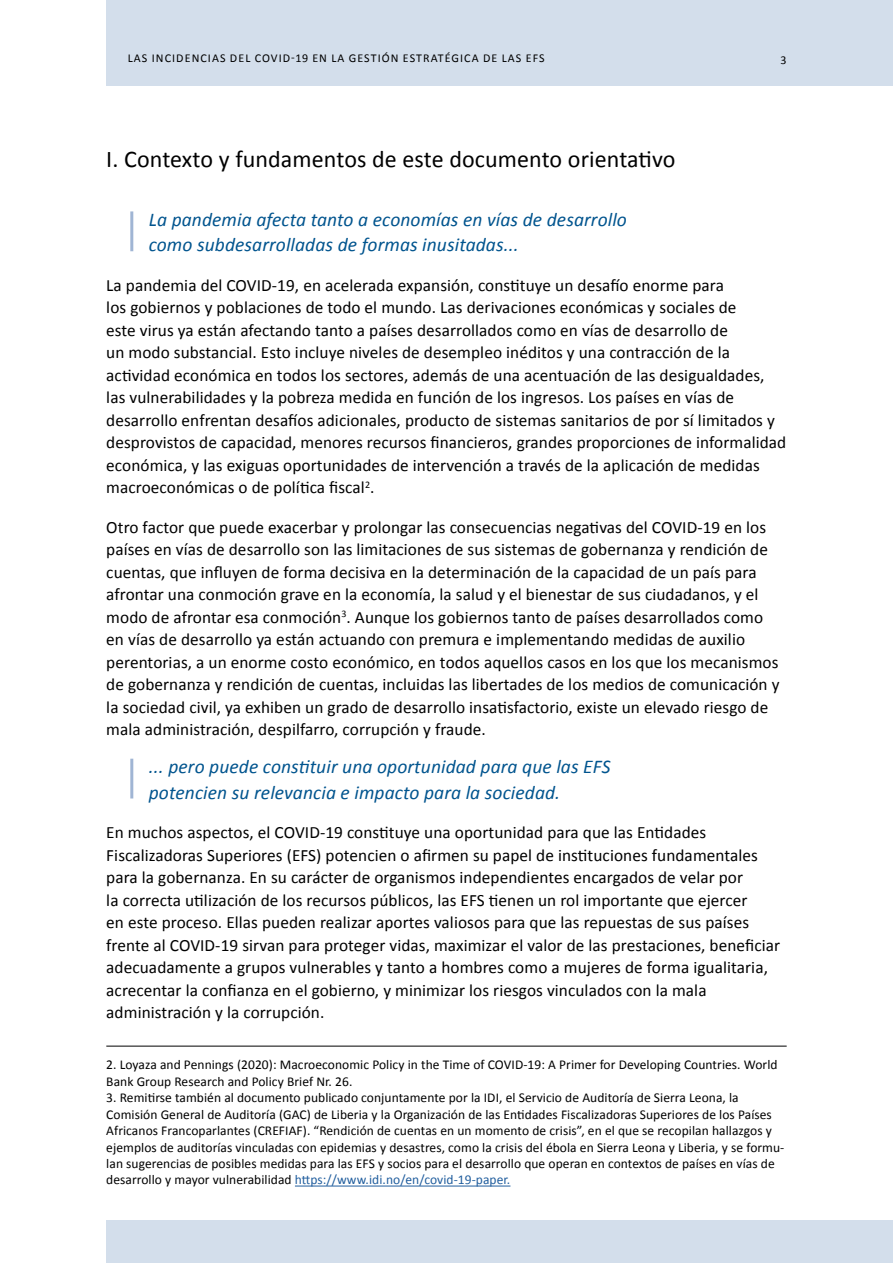
<style>
.page{position:relative;width:893px;height:1263px;background:#fff}
.page>*{position:absolute;margin:0;border:0;box-sizing:border-box;transform-origin:0 0}
.t1{font:24px "Calibri";letter-spacing:.005em;color:#000}
.t2{font:italic 19.5px/25.2px "Calibri";letter-spacing:.005em;color:#00548e}
.t3{font:17.25px/22.5px "Calibri";letter-spacing:.005em;color:#000}
.t4{font:13.5px/16.5px "Calibri";letter-spacing:.005em;color:#000}
.t5{font:12px "Calibri";letter-spacing:.09em;color:#000}
.s1{color:#215e9e}
</style>
<div class="page">
<div style="left:106px;top:0;width:787px;height:85px;background:#d3deeb"></div>
<div style="left:106px;top:1220px;width:787px;height:43px;background:#d3deeb"></div>
<hr style="left:130px;top:211px;width:3px;height:40px;background:#a0b5d4">
<hr style="left:130px;top:759px;width:3px;height:39px;background:#a0b5d4">
<hr style="left:106px;top:1046px;width:681px;height:1px;background:#000">
<hr style="left:295px;top:1185px;width:215px;height:1px;background:#215e9e">
<p class="t5" style="left:128px;top:51px;width:418px">LAS INCIDENCIAS DEL COVID-19 EN LA GESTIÓN ESTRATÉGICA DE LAS EFS</p>
<p class="t5" style="left:781px;top:52px;width:8px">3</p>
<h1 class="t1" style="left:106px;top:144px;width:571px">I. Contexto y fundamentos de este documento orientativo</h1>
<p class="t2" style="left:149px;top:206px;width:480px">La pandemia afecta tanto a economías en vías de desarrollo como subdesarrolladas de formas inusitadas...</p>
<p class="t3" style="left:106px;top:274px;width:681px">La pandemia del COVID-19, en acelerada expansión, constituye un desafío enorme para<br>los gobiernos y poblaciones de todo el mundo. Las derivaciones económicas y sociales de<br>este virus ya están afectando tanto a países desarrollados como en vías de desarrollo de<br>un modo substancial. Esto incluye niveles de desempleo inéditos y una contracción de la actividad económica en todos los sectores, además de una acentuación de las desigualdades, las vulnerabilidades y la pobreza medida en función de los ingresos. Los países en vías de desarrollo enfrentan desafíos adicionales, producto de sistemas sanitarios de por sí limitados y desprovistos de capacidad, menores recursos financieros, grandes proporciones de informalidad económica, y las exiguas oportunidades de intervención a través de la aplicación de medidas macroeconómicas o de política fiscal<sup>2</sup>.</p>
<p class="t3" style="left:106px;top:516px;width:675px">Otro factor que puede exacerbar y prolongar las consecuencias negativas del COVID-19 en los países en vías de desarrollo son las limitaciones de sus sistemas de gobernanza y rendición de cuentas, que influyen de forma decisiva en la determinación de la capacidad de un país para afrontar una conmoción grave en la economía, la salud y el bienestar de sus ciudadanos, y el modo de afrontar esa conmoción<sup>3</sup>. Aunque los gobiernos tanto de países desarrollados como en vías de desarrollo ya están actuando con premura e implementando medidas de auxilio perentorias, a un enorme costo económico, en todos aquellos casos en los que los mecanismos de gobernanza y rendición de cuentas, incluidas las libertades de los medios de comunicación y la sociedad civil, ya exhiben un grado de desarrollo insatisfactorio, existe un elevado riesgo de mala administración, despilfarro, corrupción y fraude.</p>
<p class="t2" style="left:149px;top:753px;width:463px">... pero puede constituir una oportunidad para que las EFS potencien su relevancia e impacto para la sociedad.</p>
<p class="t3" style="left:106px;top:821px;width:675px">En muchos aspectos, el COVID-19 constituye una oportunidad para que las Entidades Fiscalizadoras Superiores (EFS) potencien o afirmen su papel de instituciones fundamentales para la gobernanza. En su carácter de organismos independientes encargados de velar por<br>la correcta utilización de los recursos públicos, las EFS tienen un rol importante que ejercer<br>en este proceso. Ellas pueden realizar aportes valiosos para que las repuestas de sus países frente al COVID-19 sirvan para proteger vidas, maximizar el valor de las prestaciones, beneficiar adecuadamente a grupos vulnerables y tanto a hombres como a mujeres de forma igualitaria, acrecentar la confianza en el gobierno, y minimizar los riesgos vinculados con la mala administración y la corrupción.</p>
<p class="t4" style="left:106px;top:1056px;width:673px">2. Loyaza and Pennings (2020): Macroeconomic Policy in the Time of COVID-19: A Primer for Developing Countries. World<br>Bank Group Research and Policy Brief Nr. 26.</p>
<p class="t4" style="left:106px;top:1089px;width:680px">3. Remitirse también al documento publicado conjuntamente por la IDI, el Servicio de Auditoría de Sierra Leona, la Comisión General de Auditoría (GAC) de Liberia y la Organización de las Entidades Fiscalizadoras Superiores de los Países Africanos Francoparlantes (CREFIAF). “Rendición de cuentas en un momento de crisis”, en el que se recopilan hallazgos y ejemplos de auditorías vinculadas con epidemias y desastres, como la crisis del ébola en Sierra Leona y Liberia, y se formu&shy;lan sugerencias de posibles medidas para las EFS y socios para el desarrollo que operan en contextos de países en vías de desarrollo y mayor vulnerabilidad <span class="s1">https://www.idi.no/en/covid-19-paper.</span></p>
</div>
